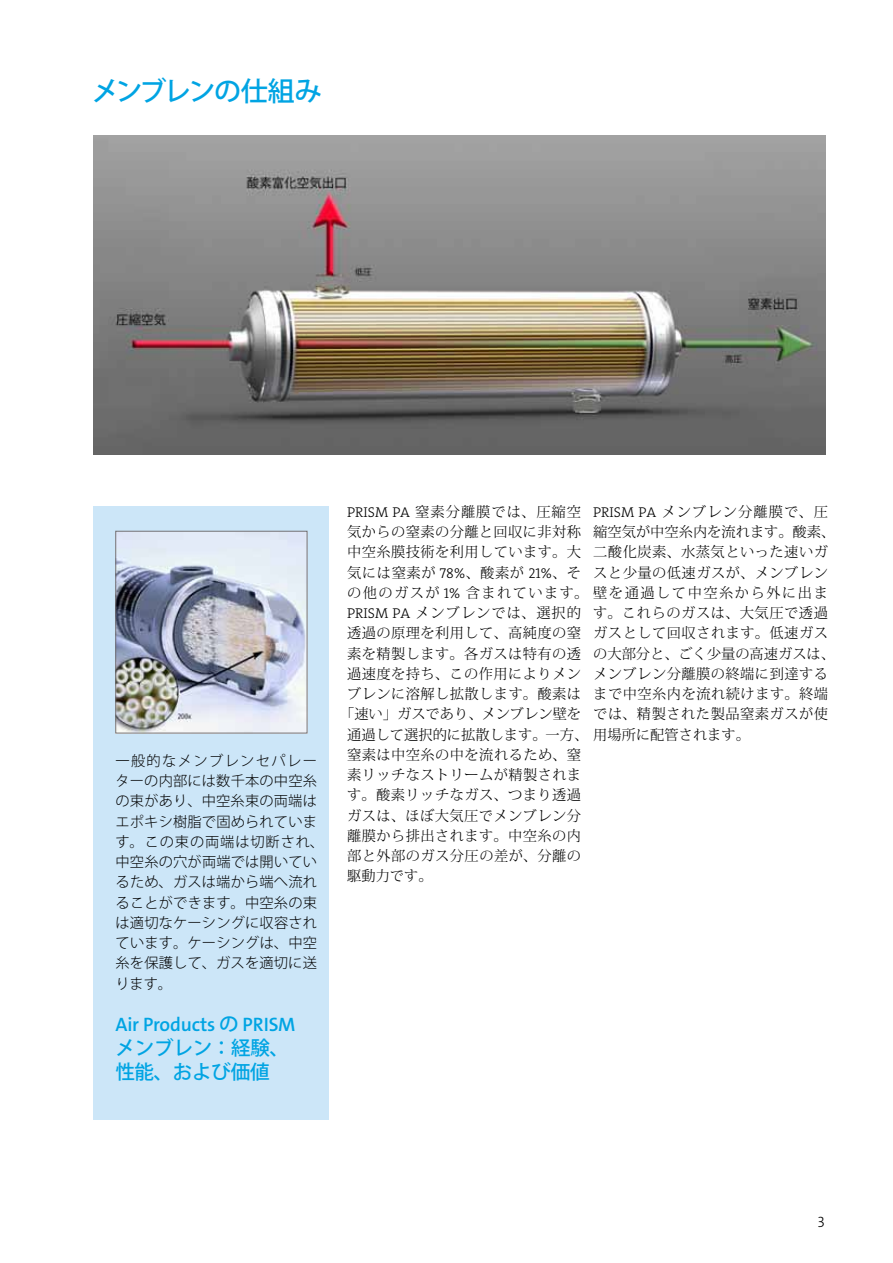
<style>
.page{position:relative;width:893px;height:1263px;background:#fff}
.page>*{position:absolute;margin:0;border:0;box-sizing:border-box;transform-origin:0 0}
.t1{font:500 27px "Koz Go Pro";letter-spacing:-.065em;color:#00a4e3}
.t2{font:600 19.5px "The Sans LF";letter-spacing:-.01em;color:#00a4e3}
.t3{font:500 19.5px/24px "Koz Go Pro";letter-spacing:-.01em;color:#00a4e3}
.t4{font:300 15px "The Sans LF";color:#000}
.t5{font:300 14.25px/20.2px "Koz Min Pro";letter-spacing:.03em;color:#000}
.t6{font:300 14.25px/20.2px "Koz Go Pro";letter-spacing:.01em;color:#000}
.t7{font:300 14.25px "Koz Min Pro";color:#000}
.t8{font:300 14.25px "Koz Min Pro";letter-spacing:.07em;color:#000}
.t9{font:300 14.25px "Koz Min Pro";letter-spacing:.105em;color:#000}
.s1{font-family:"Koz Go Pro";font-weight:500}
.s2{font-family:"The Serif LP3 Lig";font-weight:400}
</style>
<div class="page">
<div style="left:93px;top:506px;width:236px;height:614px;background:#cce6f8"></div>
<img style="left:117px;top:533px;width:188px;height:198px">
<div style="left:115px;top:531px;width:192px;height:202px;border:1px solid #717073"></div>
<img style="left:94px;top:135px;width:731px;height:320px">
<h1 class="t1" style="left:92px;top:73px;width:231px">メンブレンの仕組み</h1>
<p class="t6" style="left:115px;top:751px;width:210px">一般的なメンブレンセパレーターの内部には数千本の中空糸の束があり、中空糸束の両端はエポキシ樹脂で固められています。この束の両端は切断され、中空糸の穴が両端では開いているため、ガスは端から端へ流れることができます。中空糸の束は適切なケーシングに収容されています。ケーシングは、中空糸を保護して、ガスを適切に送ります。</p>
<h2 class="t2" style="left:115px;top:1011px;width:182px">Air Products <span class="s1">の</span> PRISM</h2>
<h2 class="t3" style="left:115px;top:1036px;width:175px">メンブレン：経験、性能、および価値</h2>
<p class="t5" style="left:593px;top:501px;width:243px"><span class="s2">PRISM PA</span> メンブレン分離膜で、圧縮空気が中空糸内を流れます。酸素、二酸化炭素、水蒸気といった速いガスと少量の低速ガスが、メンブレン</p>
<p class="t5" style="left:593px;top:602px;width:243px">す。これらのガスは、大気圧で透過ガスとして回収されます。低速ガスの大部分と、ごく少量の高速ガスは、メンブレン分離膜の終端に到達するまで中空糸内を流れ続けます。終端では、精製された製品窒素ガスが使</p>
<p class="t8" style="left:347px;top:502px;width:235px"><span class="s2">PRISM PA</span> 窒素分離膜では、圧縮空</p>
<p class="t5" style="left:347px;top:521px;width:235px">気からの窒素の分離と回収に非対称</p>
<p class="t5" style="left:347px;top:541px;width:235px">中空糸膜技術を利用しています。大</p>
<p class="t5" style="left:347px;top:562px;width:235px">気には窒素が <span class="s2">78%</span>、酸素が <span class="s2">21%</span>、そ</p>
<p class="t9" style="left:347px;top:583px;width:482px">の他のガスが <span class="s2">1%</span> 含まれています。壁を通過して中空糸から外に出ま</p>
<p class="t8" style="left:347px;top:603px;width:235px"><span class="s2">PRISM PA</span> メンブレンでは、選択的</p>
<p class="t5" style="left:347px;top:622px;width:235px">透過の原理を利用して、高純度の窒</p>
<p class="t5" style="left:347px;top:643px;width:235px">素を精製します。各ガスは特有の透</p>
<p class="t5" style="left:347px;top:663px;width:235px">過速度を持ち、この作用によりメン</p>
<p class="t5" style="left:347px;top:683px;width:235px">ブレンに溶解し拡散します。酸素は</p>
<p class="t7" style="left:340px;top:704px;width:243px">「速い」ガスであり、メンブレン壁を</p>
<p class="t7" style="left:347px;top:724px;width:404px">通過して選択的に拡散します。一方、用場所に配管されます。</p>
<p class="t5" style="left:347px;top:744px;width:235px">窒素は中空糸の中を流れるため、窒</p>
<p class="t5" style="left:347px;top:764px;width:235px">素リッチなストリームが精製されま</p>
<p class="t5" style="left:347px;top:784px;width:235px">す。酸素リッチなガス、つまり透過</p>
<p class="t5" style="left:347px;top:805px;width:235px">ガスは、ほぼ大気圧でメンブレン分</p>
<p class="t5" style="left:347px;top:825px;width:235px">離膜から排出されます。中空糸の内</p>
<p class="t5" style="left:347px;top:845px;width:235px">部と外部のガス分圧の差が、分離の</p>
<p class="t5" style="left:347px;top:865px;width:87px">駆動力です。</p>
<p class="t4" style="left:817px;top:1212px;width:9px">3</p>
</div>
